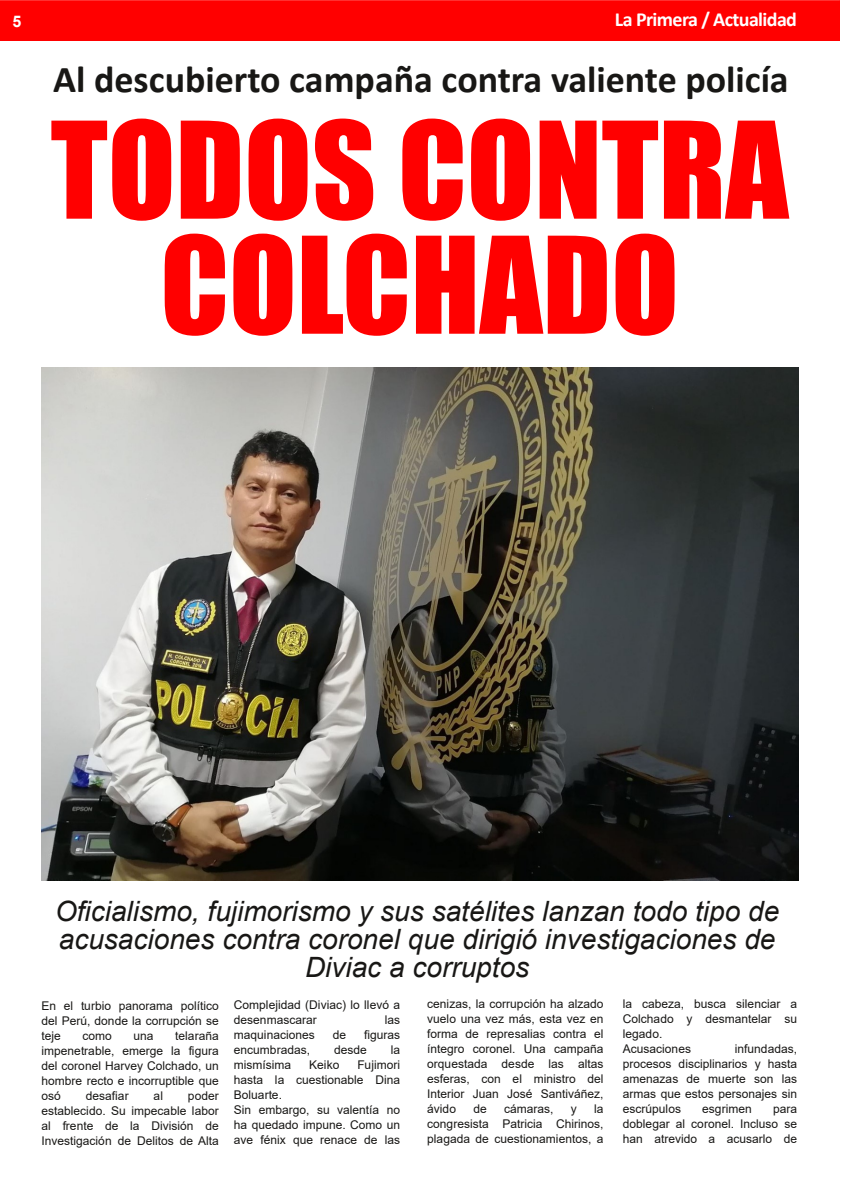
<style>
.page{position:relative;width:842px;height:1191px;background:#fff}
.page>*{position:absolute;margin:0;border:0;box-sizing:border-box;transform-origin:0 0}
.t1{font:124px/115px "Impact";color:#f00;text-align:center}
.t2{font:700 38px "Calibri";color:#181715}
.t3{font:italic 28px/28px "Arial";color:#181715;text-align:center}
.t4{font:700 20px "Calibri";letter-spacing:-.03em;color:#fff}
.t5{font:700 16px "Arial";color:#fff}
.t6{font:12px/15px "Arial";color:#181715;text-align:justify}
</style>
<div class="page">
<div style="left:0;top:0;width:840px;height:41px;background:#f00"></div>
<img style="left:42px;top:368px;width:757px;height:512px">
<h3 class="t5" style="left:12px;top:12px;width:10px">5</h3>
<h3 class="t4" style="left:615px;top:11px;width:184px">La Primera / Actualidad</h3>
<h2 class="t2" style="left:53px;top:64px;width:737px">Al descubierto campaña contra valiente policía</h2>
<h1 class="t1" style="left:51px;top:112px;width:739px">TODOS CONTRA<br>COLCHADO</h1>
<h3 class="t3" style="left:55px;top:896px;width:726px">Oficialismo, fujimorismo y sus satélites lanzan todo tipo de acusaciones contra coronel que dirigió investigaciones de<br>Diviac a corruptos</h3>
<p class="t6" style="left:42px;top:998px;width:179px">En el turbio panorama político del Perú, donde la corrupción se teje</p>
<p class="t6" style="left:42px;top:1028px;width:179px;text-indent:134px">telaraña impenetrable, emerge la figura del coronel Harvey Colchado, un hombre recto e incorruptible que osó</p>
<p class="t6" style="left:83px;top:1028px;width:31px">como</p>
<p class="t6" style="left:134px;top:1028px;width:22px">una</p>
<p class="t6" style="left:86px;top:1088px;width:44px">desafiar</p>
<p class="t6" style="left:154px;top:1088px;width:11px">al</p>
<p class="t6" style="left:42px;top:1088px;width:179px;text-indent:146px">poder establecido. Su impecable labor al frente de la División de Investigación de Delitos de Alta</p>
<p class="t6" style="left:234px;top:997px;width:168px">Complejidad (Diviac) lo llevó a desenmascarar</p>
<p class="t6" style="left:385px;top:1012px;width:17px">las</p>
<p class="t6" style="left:234px;top:1027px;width:82px">maquinaciones</p>
<p class="t6" style="left:333px;top:1027px;width:15px">de</p>
<p class="t6" style="left:364px;top:1027px;width:38px">figuras</p>
<p class="t6" style="left:234px;top:1042px;width:78px">encumbradas,</p>
<p class="t6" style="left:334px;top:1042px;width:34px">desde</p>
<p class="t6" style="left:391px;top:1042px;width:11px">la</p>
<p class="t6" style="left:234px;top:1057px;width:59px">mismísima</p>
<p class="t6" style="left:309px;top:1057px;width:32px">Keiko</p>
<p class="t6" style="left:234px;top:1057px;width:168px;text-align:left;text-indent:123px">Fujimori hasta la cuestionable Dina<br>Boluarte.<br>Sin embargo, su valentía no ha quedado impune. Como un ave fénix que renace de las</p>
<p class="t6" style="left:427px;top:996px;width:178px">cenizas, la corrupción ha alzado vuelo una vez más, esta vez en forma de represalias contra el íntegro coronel. Una campaña orquestada desde las altas esferas, con el ministro del Interior Juan José Santiváñez, ávido</p>
<p class="t6" style="left:473px;top:1101px;width:15px">de</p>
<p class="t6" style="left:504px;top:1101px;width:51px">cámaras,</p>
<p class="t6" style="left:571px;top:1101px;width:7px">y</p>
<p class="t6" style="left:427px;top:1101px;width:178px;text-indent:167px">la congresista Patricia Chirinos, plagada de cuestionamientos, a</p>
<p class="t6" style="left:623px;top:996px;width:176px;text-align:left">la cabeza, busca silenciar a<br>Colchado y desmantelar su legado.<br>Acusaciones</p>
<p class="t6" style="left:623px;top:1041px;width:176px;text-indent:112px">infundadas, procesos disciplinarios y hasta amenazas de muerte son las armas que estos personajes sin escrúpulos</p>
<p class="t6" style="left:702px;top:1101px;width:51px">esgrimen</p>
<p class="t6" style="left:623px;top:1101px;width:176px;text-indent:150px">para doblegar al coronel. Incluso se han atrevido a acusarlo de</p>
</div>
